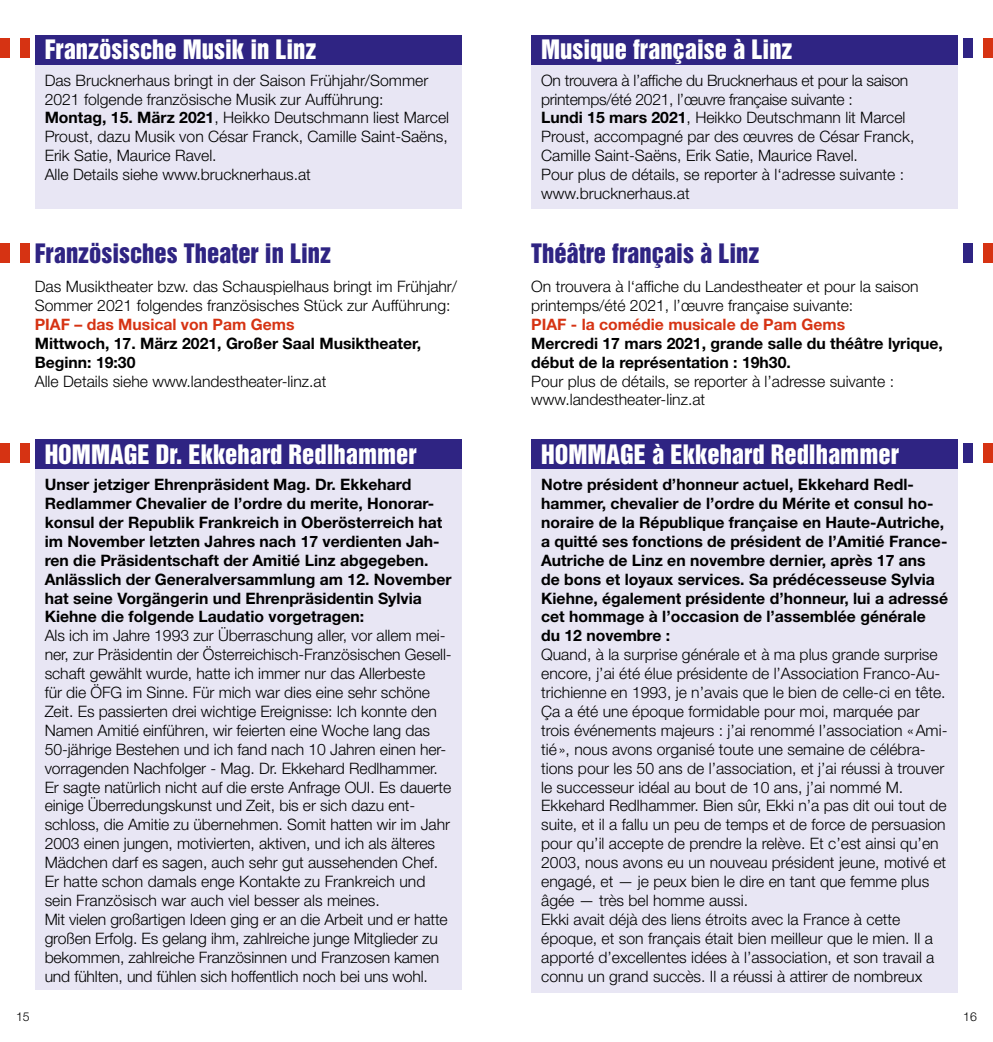
<style>
.page{position:relative;width:993px;height:1042px;background:#fff}
.page>*{position:absolute;margin:0;border:0;box-sizing:border-box;transform-origin:0 0}
.t1{font:24.5px "Helvetica Inserat";color:#fff}
.t2{font:24.5px "Helvetica Inserat";color:#2f2483}
.t3{font:300 15.75px/18.9px "Helvetica Neue LT Std";color:#000}
.t4{font:700 15.75px/18.9px "Helvetica Neue LT Std";color:#000}
.t5{font:700 15.75px "Helvetica Neue LT Std";color:#d63313}
.t6{font:300 12.25px "Helvetica Neue LT Std";color:#000}
.s1{font-weight:700}
</style>
<div class="page">
<div style="left:0;top:243px;width:10px;height:20px;background:#d63313"></div>
<div style="left:20px;top:243px;width:10px;height:20px;background:#d63313"></div>
<div style="left:962px;top:243px;width:10px;height:20px;background:#2f2483"></div>
<div style="left:982px;top:243px;width:10px;height:20px;background:#d63313"></div>
<div style="left:35px;top:64px;width:426px;height:145px;background:#e8e6f4"></div>
<div style="left:35px;top:35px;width:426px;height:29px;background:#2f2483"></div>
<div style="left:0;top:38px;width:10px;height:20px;background:#d63313"></div>
<div style="left:20px;top:38px;width:10px;height:20px;background:#d63313"></div>
<div style="left:531px;top:64px;width:426px;height:145px;background:#e8e6f4"></div>
<div style="left:531px;top:35px;width:426px;height:29px;background:#2f2483"></div>
<div style="left:962px;top:38px;width:10px;height:20px;background:#2f2483"></div>
<div style="left:982px;top:38px;width:10px;height:20px;background:#d63313"></div>
<div style="left:35px;top:469px;width:426px;height:521px;background:#e8e6f4"></div>
<div style="left:35px;top:439px;width:426px;height:30px;background:#2f2483"></div>
<div style="left:0;top:443px;width:10px;height:20px;background:#d63313"></div>
<div style="left:20px;top:443px;width:10px;height:20px;background:#d63313"></div>
<div style="left:531px;top:469px;width:426px;height:523px;background:#e8e6f4"></div>
<div style="left:531px;top:439px;width:426px;height:30px;background:#2f2483"></div>
<div style="left:962px;top:443px;width:10px;height:20px;background:#2f2483"></div>
<div style="left:982px;top:443px;width:10px;height:20px;background:#d63313"></div>
<h1 class="t1" style="left:45px;top:35px;width:273px">Französische Musik in Linz</h1>
<p class="t3" style="left:45px;top:70px;width:406px">Das Brucknerhaus bringt in der Saison Frühjahr/Sommer 2021 folgende französische Musik zur Aufführung:<br><span class="s1">Montag, 15. März 2021</span>, Heikko Deutschmann liest Marcel Proust, dazu Musik von César Franck, Camille Saint-Saëns, Erik Satie, Maurice Ravel.<br>Alle Details siehe www.brucknerhaus.at</p>
<h1 class="t2" style="left:35px;top:239px;width:297px">Französisches Theater in Linz</h1>
<p class="t3" style="left:35px;top:277px;width:424px">Das Musiktheater bzw. das Schauspielhaus bringt im Frühjahr/<br>Sommer 2021 folgendes französisches Stück zur Aufführung:</p>
<p class="t5" style="left:35px;top:314px;width:261px">PIAF – das Musical von Pam Gems</p>
<p class="t4" style="left:35px;top:333px;width:388px">Mittwoch, 17. März 2021, Großer Saal Musiktheater,<br>Beginn: 19:30</p>
<p class="t3" style="left:35px;top:371px;width:293px">Alle Details siehe www.landestheater-linz.at</p>
<h1 class="t1" style="left:45px;top:439px;width:373px">HOMMAGE Dr. Ekkehard Redlhammer</h1>
<p class="t4" style="left:45px;top:475px;width:408px">Unser jetziger Ehrenpräsident Mag. Dr. Ekkehard Redlammer Chevalier de l’ordre du merite, Honorar&shy;konsul der Republik Frankreich in Oberösterreich hat im November letzten Jahres nach 17 verdienten Jah&shy;ren die Präsidentschaft der Amitié Linz abgegeben.<br>Anlässlich der Generalversammlung am 12. November hat seine Vorgängerin und Ehrenpräsidentin Sylvia Kiehne die folgende Laudatio vorgetragen:</p>
<p class="t3" style="left:45px;top:626px;width:408px">Als ich im Jahre 1993 zur Überraschung aller, vor allem mei&shy;ner, zur Präsidentin der Österreichisch-Französischen Gesell&shy;schaft gewählt wurde, hatte ich immer nur das Allerbeste<br>für die ÖFG im Sinne. Für mich war dies eine sehr schöne Zeit. Es passierten drei wichtige Ereignisse: Ich konnte den Namen Amitié einführen, wir feierten eine Woche lang das 50-jährige Bestehen und ich fand nach 10 Jahren einen her&shy;vorragenden Nachfolger - Mag. Dr. Ekkehard Redlhammer.<br>Er sagte natürlich nicht auf die erste Anfrage OUI. Es dauerte einige Überredungskunst und Zeit, bis er sich dazu ent&shy;schloss, die Amitie zu übernehmen. Somit hatten wir im Jahr 2003 einen jungen, motivierten, aktiven, und ich als älteres Mädchen darf es sagen, auch sehr gut aussehenden Chef.<br>Er hatte schon damals enge Kontakte zu Frankreich und sein Französisch war auch viel besser als meines.<br>Mit vielen großartigen Ideen ging er an die Arbeit und er hatte großen Erfolg. Es gelang ihm, zahlreiche junge Mitglieder zu bekommen, zahlreiche Französinnen und Franzosen kamen und fühlten, und fühlen sich hoffentlich noch bei uns wohl.</p>
<h1 class="t1" style="left:541px;top:35px;width:253px">Musique française à Linz</h1>
<p class="t3" style="left:541px;top:70px;width:374px">On trouvera à l’affiche du Brucknerhaus et pour la saison printemps/été 2021, l’œuvre française suivante :<br><span class="s1">Lundi 15 mars 2021</span>, Heikko Deutschmann lit Marcel Proust, accompagné par des œuvres de César Franck, Camille Saint-Saëns, Erik Satie, Maurice Ravel.<br>Pour plus de détails, se reporter à l‘adresse suivante : www.brucknerhaus.at</p>
<h1 class="t2" style="left:531px;top:239px;width:229px">Théâtre français à Linz</h1>
<p class="t3" style="left:531px;top:277px;width:389px">On trouvera à l‘affiche du Landestheater et pour la saison printemps/été 2021, l’œuvre française suivante:</p>
<p class="t5" style="left:531px;top:314px;width:315px">PIAF - la comédie musicale de Pam Gems</p>
<p class="t4" style="left:531px;top:333px;width:413px">Mercredi 17 mars 2021, grande salle du théâtre lyrique, début de la représentation : 19h30.</p>
<p class="t3" style="left:531px;top:371px;width:364px">Pour plus de détails, se reporter à l’adresse suivante : www.landestheater-linz.at</p>
<h1 class="t1" style="left:541px;top:439px;width:359px">HOMMAGE à Ekkehard Redlhammer</h1>
<p class="t4" style="left:541px;top:475px;width:408px">Notre président d’honneur actuel, Ekkehard Redl&shy;hammer, chevalier de l’ordre du Mérite et consul ho&shy;noraire de la République française en Haute-Autriche, a quitté ses fonctions de président de l’Amitié France-Autriche de Linz en novembre dernier, après 17 ans de bons et loyaux services. Sa prédécesseuse Sylvia Kiehne, également présidente d’honneur, lui a adressé cet hommage à l’occasion de l’assemblée générale du 12 novembre :</p>
<p class="t3" style="left:541px;top:645px;width:408px">Quand, à la surprise générale et à ma plus grande surprise encore, j’ai été élue présidente de l’Association Franco-Au&shy;trichienne en 1993, je n’avais que le bien de celle-ci en tête.<br>Ça a été une époque formidable pour moi, marquée par trois événements majeurs : j’ai renommé l’association «Ami&shy;tié», nous avons organisé toute une semaine de célébra&shy;tions pour les 50 ans de l’association, et j’ai réussi à trouver le successeur idéal au bout de 10 ans, j’ai nommé M.<br>Ekkehard Redlhammer. Bien sûr, Ekki n’a pas dit oui tout de suite, et il a fallu un peu de temps et de force de persuasion pour qu’il accepte de prendre la relève. Et c’est ainsi qu’en 2003, nous avons eu un nouveau président jeune, motivé et engagé, et — je peux bien le dire en tant que femme plus âgée — très bel homme aussi.<br>Ekki avait déjà des liens étroits avec la France à cette époque, et son français était bien meilleur que le mien. Il a apporté d’excellentes idées à l’association, et son travail a connu un grand succès. Il a réussi à attirer de nombreux</p>
<p class="t6" style="left:16px;top:1009px;width:15px">15</p>
<p class="t6" style="left:962px;top:1009px;width:15px">16</p>
</div>
